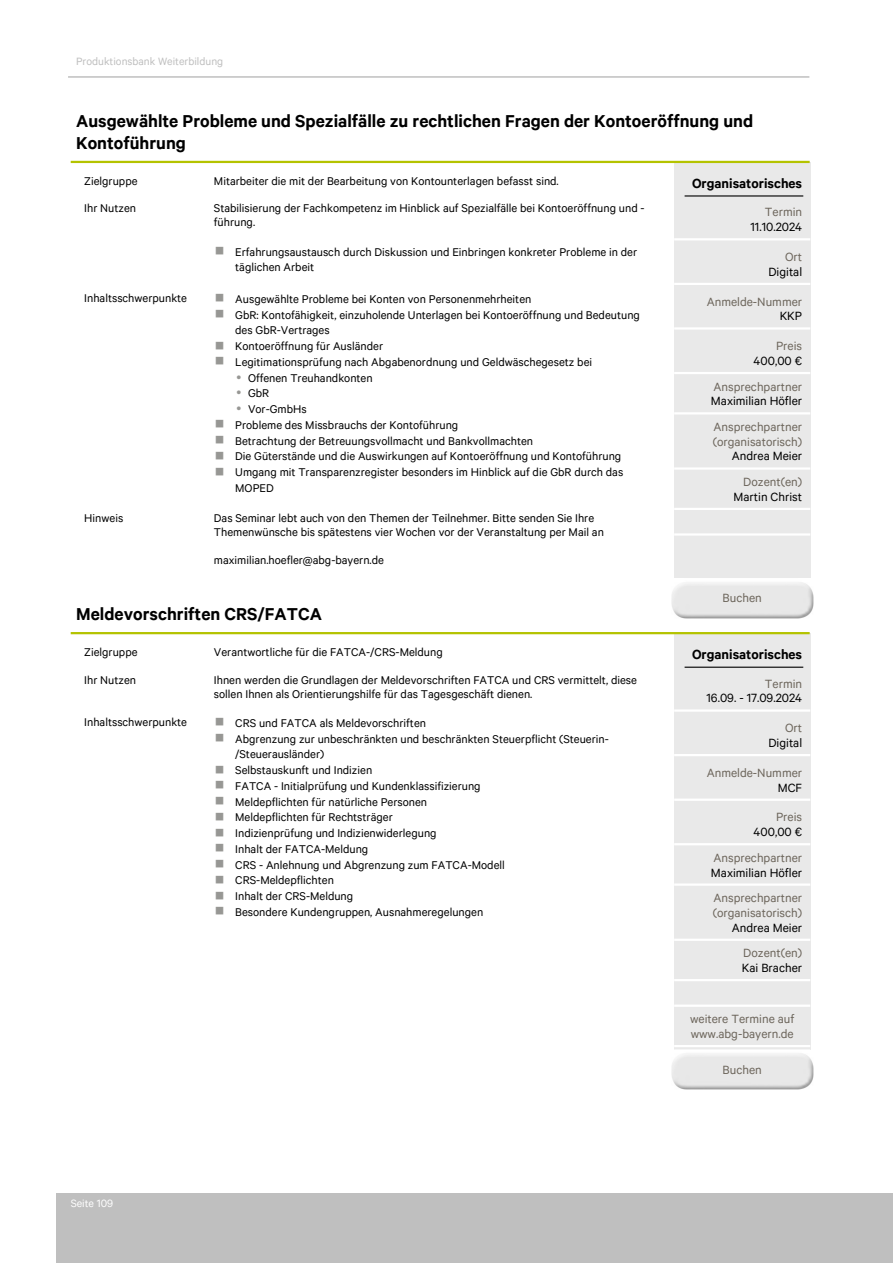
<style>
.page{position:relative;width:893px;height:1263px;background:#fff}
.page>*{position:absolute;margin:0;border:0;box-sizing:border-box;transform-origin:0 0}
.t1{font:600 19.5px/22px "Calibre";color:#000}
.t2{font:600 15px "Calibre";color:#000}
.t3{font:13.5px/14.9px "Calibre";color:#6d665c}
.t4{font:13.5px "Calibre";color:#000}
.t5{font:12.75px/15.8px "Calibre";color:#000}
.t6{font:12px "Calibre";color:#bfbfbf}
.t7{font:12px "Calibre";color:#fff}
.s1{color:#979794}
.s2{font-family:"DejaVu Serif";color:#979794}
</style>
<div class="page">
<div style="left:56px;top:1193px;width:836px;height:70px;background:#bfbfbf"></div>
<hr style="left:68px;top:76px;width:741px;height:2px;background:#bfbfbf">
<img style="left:671px;top:582px;width:142px;height:36px">
<img style="left:671px;top:1053px;width:142px;height:36px">
<div style="left:674px;top:192px;width:136px;height:386px;background:#e9e9e9"></div>
<div style="left:674px;top:162px;width:136px;height:30px;background:#e9e9e9"></div>
<hr style="left:674px;top:238px;width:136px;height:2px;background:#fff">
<hr style="left:674px;top:283px;width:136px;height:2px;background:#fff">
<hr style="left:674px;top:327px;width:136px;height:3px;background:#fff">
<hr style="left:674px;top:372px;width:136px;height:2px;background:#fff">
<hr style="left:674px;top:412px;width:136px;height:3px;background:#fff">
<hr style="left:674px;top:467px;width:136px;height:3px;background:#fff">
<hr style="left:674px;top:508px;width:136px;height:2px;background:#fff">
<hr style="left:674px;top:533px;width:136px;height:3px;background:#fff">
<div style="left:674px;top:633px;width:136px;height:30px;background:#e9e9e9"></div>
<div style="left:674px;top:663px;width:136px;height:46px;background:#e9e9e9"></div>
<div style="left:674px;top:712px;width:136px;height:42px;background:#e9e9e9"></div>
<div style="left:674px;top:756px;width:136px;height:43px;background:#e9e9e9"></div>
<div style="left:674px;top:801px;width:136px;height:42px;background:#e9e9e9"></div>
<div style="left:674px;top:845px;width:136px;height:38px;background:#e9e9e9"></div>
<div style="left:674px;top:886px;width:136px;height:53px;background:#e9e9e9"></div>
<div style="left:674px;top:941px;width:136px;height:38px;background:#e9e9e9"></div>
<div style="left:674px;top:981px;width:136px;height:24px;background:#e9e9e9"></div>
<div style="left:674px;top:1007px;width:136px;height:38px;background:#e9e9e9"></div>
<hr style="left:71px;top:161px;width:738px;height:2px;background:#b4c300">
<hr style="left:71px;top:632px;width:738px;height:2px;background:#b4c300">
<hr style="left:684px;top:195px;width:119px;height:2px;background:#000">
<hr style="left:684px;top:667px;width:119px;height:1px;background:#000">
<p class="t6" style="left:76px;top:54px;width:148px">Produktionsbank Weiterbildung</p>
<h1 class="t1" style="left:76px;top:109px;width:678px">Ausgewählte Probleme und Spezialfälle zu rechtlichen Fragen der Kontoeröffnung und<br>Kontoführung</h1>
<p class="t5" style="left:84px;top:172px;width:55px">Zielgruppe</p>
<p class="t5" style="left:214px;top:172px;width:346px">Mitarbeiter die mit der Bearbeitung von Kontounterlagen befasst sind.</p>
<p class="t5" style="left:84px;top:200px;width:53px">Ihr Nutzen</p>
<p class="t5" style="left:214px;top:201px;width:432px;line-height:14px">Stabilisierung der Fachkompetenz im Hinblick auf Spezialfälle bei Kontoeröffnung und - führung.</p>
<p class="t5" style="left:235px;top:243px;width:403px;text-indent:-21px"><span class="s1">▪</span> Erfahrungsaustausch durch Diskussion und Einbringen konkreter Probleme in der täglichen Arbeit</p>
<p class="t5" style="left:84px;top:291px;width:448px">Inhaltsschwerpunkte <span class="s1">▪</span> Ausgewählte Probleme bei Konten von Personenmehrheiten</p>
<p class="t5" style="left:235px;top:306px;width:406px;text-indent:-21px"><span class="s1">▪</span> GbR: Kontofähigkeit, einzuholende Unterlagen bei Kontoeröffnung und Bedeutung des GbR-Vertrages</p>
<p class="t5" style="left:214px;top:338px;width:171px"><span class="s1">▪</span> Kontoeröffnung für Ausländer</p>
<p class="t5" style="left:214px;top:354px;width:380px"><span class="s1">▪</span> Legitimationsprüfung nach Abgabenordnung und Geldwäschegesetz bei</p>
<p class="t5" style="left:235px;top:369px;width:139px"><span class="s2">•</span> Offenen Treuhandkonten</p>
<p class="t5" style="left:235px;top:385px;width:35px"><span class="s2">•</span> GbR</p>
<p class="t5" style="left:235px;top:401px;width:73px"><span class="s2">•</span> Vor-GmbHs</p>
<p class="t5" style="left:214px;top:417px;width:246px"><span class="s1">▪</span> Probleme des Missbrauchs der Kontoführung</p>
<p class="t5" style="left:214px;top:432px;width:320px"><span class="s1">▪</span> Betrachtung der Betreuungsvollmacht und Bankvollmachten</p>
<p class="t5" style="left:214px;top:448px;width:409px"><span class="s1">▪</span> Die Güterstände und die Auswirkungen auf Kontoeröffnung und Kontoführung</p>
<p class="t5" style="left:235px;top:464px;width:389px;text-indent:-21px"><span class="s1">▪</span> Umgang mit Transparenzregister besonders im Hinblick auf die GbR durch das<br>MOPED</p>
<p class="t5" style="left:84px;top:510px;width:40px">Hinweis</p>
<p class="t5" style="left:214px;top:511px;width:391px;line-height:14px">Das Seminar lebt auch von den Themen der Teilnehmer. Bitte senden Sie Ihre<br>Themenwünsche bis spätestens vier Wochen vor der Veranstaltung per Mail an</p>
<p class="t5" style="left:214px;top:552px;width:171px">maximilian.hoefler@abg-bayern.de</p>
<p class="t2" style="left:692px;top:175px;width:112px">Organisatorisches</p>
<p class="t3" style="left:764px;top:204px;width:39px">Termin</p>
<p class="t4" style="left:750px;top:219px;width:53px">11.10.2024</p>
<p class="t3" style="left:785px;top:249px;width:19px">Ort</p>
<p class="t4" style="left:768px;top:264px;width:35px">Digital</p>
<p class="t3" style="left:706px;top:293px;width:97px">Anmelde-Nummer</p>
<p class="t4" style="left:779px;top:308px;width:24px">KKP</p>
<p class="t3" style="left:776px;top:338px;width:28px">Preis</p>
<p class="t4" style="left:753px;top:353px;width:50px">400,00 €</p>
<p class="t3" style="left:713px;top:378px;width:90px">Ansprechpartner</p>
<p class="t4" style="left:711px;top:393px;width:93px">Maximilian Höfler</p>
<p class="t3" style="left:712px;top:419px;width:91px">Ansprechpartner (organisatorisch)</p>
<p class="t4" style="left:731px;top:448px;width:72px">Andrea Meier</p>
<p class="t3" style="left:743px;top:474px;width:60px">Dozent(en)</p>
<p class="t4" style="left:733px;top:489px;width:70px">Martin Christ</p>
<h1 class="t1" style="left:76px;top:603px;width:247px">Meldevorschriften CRS/FATCA</h1>
<p class="t5" style="left:84px;top:643px;width:55px">Zielgruppe</p>
<p class="t5" style="left:214px;top:643px;width:230px">Verantwortliche für die FATCA-/CRS-Meldung</p>
<p class="t5" style="left:84px;top:671px;width:53px">Ihr Nutzen</p>
<p class="t5" style="left:214px;top:672px;width:424px;line-height:14px">Ihnen werden die Grundlagen der Meldevorschriften FATCA und CRS vermittelt, diese sollen Ihnen als Orientierungshilfe für das Tagesgeschäft dienen.</p>
<p class="t5" style="left:84px;top:714px;width:343px">Inhaltsschwerpunkte <span class="s1">▪</span> CRS und FATCA als Meldevorschriften</p>
<p class="t5" style="left:235px;top:730px;width:375px;text-indent:-21px"><span class="s1">▪</span> Abgrenzung zur unbeschränkten und beschränkten Steuerpflicht (Steuerin-/Steuerausländer)</p>
<p class="t5" style="left:214px;top:762px;width:160px"><span class="s1">▪</span> Selbstauskunft und Indizien</p>
<p class="t5" style="left:214px;top:777px;width:268px"><span class="s1">▪</span> FATCA - Initialprüfung und Kundenklassifizierung</p>
<p class="t5" style="left:214px;top:793px;width:215px"><span class="s1">▪</span> Meldepflichten für natürliche Personen</p>
<p class="t5" style="left:214px;top:809px;width:180px"><span class="s1">▪</span> Meldepflichten für Rechtsträger</p>
<p class="t5" style="left:214px;top:825px;width:224px"><span class="s1">▪</span> Indizienprüfung und Indizienwiderlegung</p>
<p class="t5" style="left:214px;top:840px;width:156px"><span class="s1">▪</span> Inhalt der FATCA-Meldung</p>
<p class="t5" style="left:214px;top:856px;width:292px"><span class="s1">▪</span> CRS - Anlehnung und Abgrenzung zum FATCA-Modell</p>
<p class="t5" style="left:214px;top:872px;width:121px"><span class="s1">▪</span> CRS-Meldepflichten</p>
<p class="t5" style="left:214px;top:888px;width:141px"><span class="s1">▪</span> Inhalt der CRS-Meldung</p>
<p class="t5" style="left:214px;top:903px;width:271px"><span class="s1">▪</span> Besondere Kundengruppen, Ausnahmeregelungen</p>
<p class="t7" style="left:71px;top:1196px;width:44px">Seite 109</p>
<p class="t3" style="left:722px;top:590px;width:41px">Buchen</p>
<p class="t2" style="left:692px;top:646px;width:112px">Organisatorisches</p>
<p class="t3" style="left:764px;top:676px;width:39px">Termin</p>
<p class="t4" style="left:706px;top:690px;width:97px">16.09. - 17.09.2024</p>
<p class="t3" style="left:785px;top:720px;width:19px">Ort</p>
<p class="t4" style="left:768px;top:735px;width:35px">Digital</p>
<p class="t3" style="left:706px;top:765px;width:97px">Anmelde-Nummer</p>
<p class="t4" style="left:777px;top:780px;width:26px">MCF</p>
<p class="t3" style="left:776px;top:809px;width:28px">Preis</p>
<p class="t4" style="left:753px;top:824px;width:50px">400,00 €</p>
<p class="t3" style="left:713px;top:850px;width:90px">Ansprechpartner</p>
<p class="t4" style="left:711px;top:864px;width:93px">Maximilian Höfler</p>
<p class="t3" style="left:712px;top:890px;width:91px">Ansprechpartner (organisatorisch)</p>
<p class="t4" style="left:731px;top:920px;width:72px">Andrea Meier</p>
<p class="t3" style="left:743px;top:945px;width:60px">Dozent(en)</p>
<p class="t4" style="left:741px;top:960px;width:62px">Kai Bracher</p>
<p class="t3" style="left:690px;top:1011px;width:106px">weitere Termine auf www.abg-bayern.de</p>
<p class="t3" style="left:722px;top:1062px;width:41px">Buchen</p>
</div>
